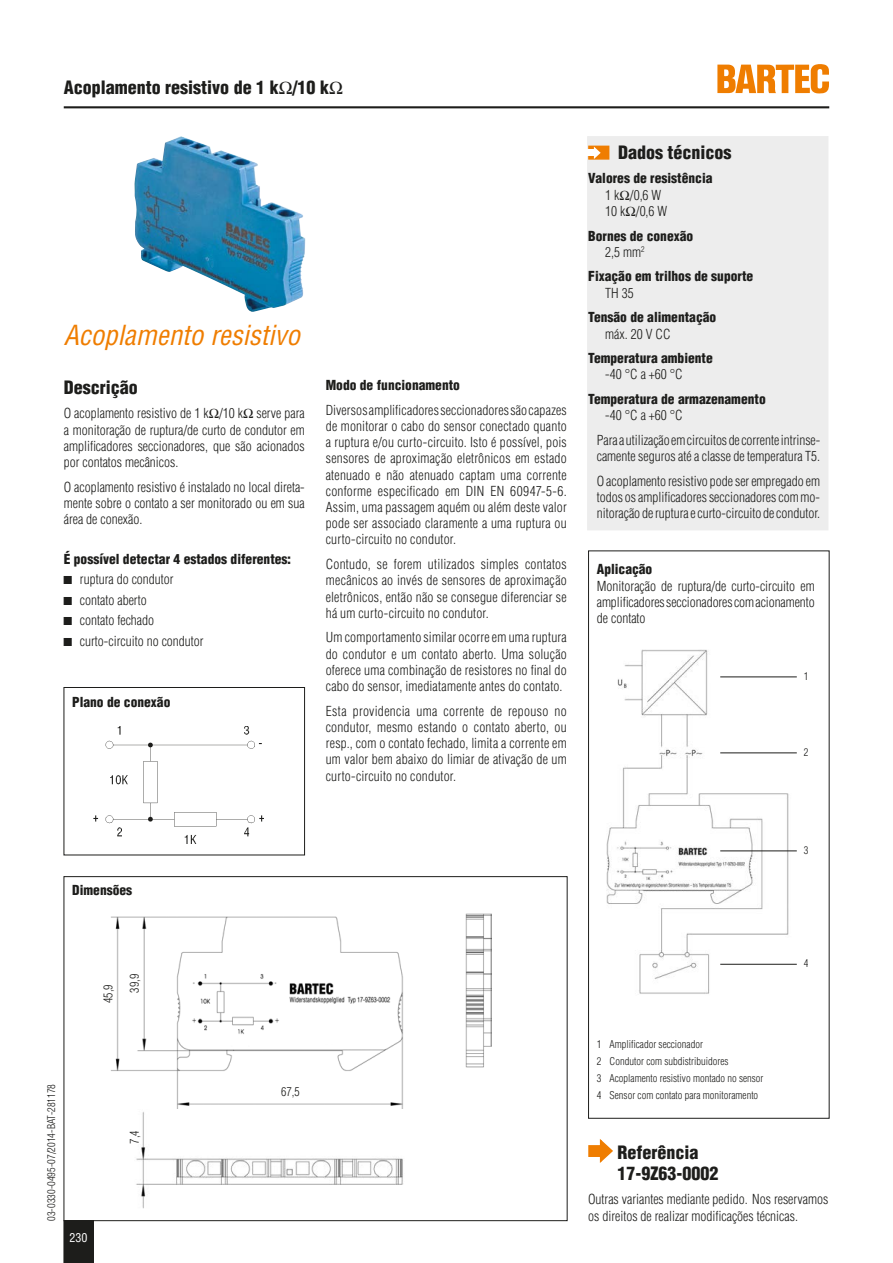
<style>
.page{position:relative;width:893px;height:1263px;background:#fff}
.page>*{position:absolute;margin:0;border:0;box-sizing:border-box;transform-origin:0 0}
.t1{font:italic condensed 27px "Helvetica";color:#ef7d00}
.t2{font:900 condensed 18px/21.6px "Helvetica";color:#1d1d1b}
.t3{font:300 condensed 13.5px/16.2px "Helvetica";color:#1d1d1b;text-align:justify}
.t4{font:900 condensed 13.5px/16.2px "Helvetica";color:#1d1d1b}
.t5{font:300 condensed 12px "Helvetica";color:#1d1d1b}
.t6{font:condensed 12px "Helvetica";color:#fff}
.t7{font:300 condensed 10.5px/16.8px "Helvetica";color:#1d1d1b}
.s1{font-weight:300}
</style>
<div class="page">
<img style="left:134px;top:136px;width:171px;height:176px">
<hr style="left:64px;top:106px;width:765px;height:2px;background:#1d1d1b">
<svg style="left:64px;top:1221px;width:30px;height:42px"></svg>
<div style="left:587px;top:136px;width:241px;height:394px;background:#ededed"></div>
<div style="left:588px;top:1145px;width:14px;height:12px;background:#ef7d00;border:2px solid #ef7d00"></div>
<svg style="left:599px;top:1139px;width:14px;height:24px"></svg>
<div style="left:588px;top:146px;width:21px;height:14px;background:#ef7d00;border:2px solid #ef7d00"></div>
<svg style="left:588px;top:147px;width:13px;height:12px"></svg>
<div style="left:64px;top:687px;width:241px;height:168px;border:1px solid #1d1d1b"></div>
<img style="left:94px;top:726px;width:170px;height:118px">
<img style="left:465px;top:914px;width:27px;height:154px">
<div style="left:588px;top:551px;width:241px;height:567px;border:1px solid #1d1d1b"></div>
<img style="left:606px;top:650px;width:185px;height:344px">
<hr style="left:720px;top:677px;width:77px;height:1px;background:#1d1d1b">
<hr style="left:720px;top:753px;width:77px;height:1px;background:#1d1d1b">
<hr style="left:720px;top:851px;width:77px;height:1px;background:#1d1d1b">
<hr style="left:720px;top:964px;width:77px;height:1px;background:#1d1d1b">
<img style="left:111px;top:917px;width:292px;height:192px">
<img style="left:136px;top:1112px;width:267px;height:96px">
<svg style="left:717px;top:64px;width:112px;height:30px"></svg>
<h2 class="t2" style="left:64px;top:76px;width:267px">Acoplamento resistivo de 1 k /10 k</h2>
<h1 class="t1" style="left:64px;top:318px;width:238px">Acoplamento resistivo</h1>
<h2 class="t2" style="left:64px;top:376px;width:75px">Descrição</h2>
<p class="t3" style="left:64px;top:405px;width:243px">O acoplamento resistivo de 1 k /10 k serve para a monitoração de ruptura/de curto de condutor em amplificadores seccionadores, que são acionados por contatos mecânicos.</p>
<p class="t3" style="left:64px;top:479px;width:242px">O acoplamento resistivo é instalado no local direta&shy;mente sobre o contato a ser monitorado ou em sua área de conexão.</p>
<p class="t4" style="left:64px;top:550px;width:229px">É possível detectar 4 estados diferentes:</p>
<p class="t3" style="left:80px;top:569px;width:125px;line-height:20.5px;text-align:left">ruptura do condutor contato aberto<br>contato fechado curto-circuito no condutor</p>
<p class="t4" style="left:72px;top:693px;width:100px">Plano de conexão</p>
<p class="t4" style="left:326px;top:377px;width:136px">Modo de funcionamento</p>
<p class="t3" style="left:326px;top:402px;width:243px">Diversos amplificadores seccionadores são capazes de monitorar o cabo do sensor conectado quanto a ruptura e/ou curto-circuito. Isto é possível, pois sensores de aproximação eletrônicos em estado atenuado e não atenuado captam uma corrente conforme especificado em DIN EN 60947-5-6.<br>Assim, uma passagem aquém ou além deste valor pode ser associado claramente a uma ruptura ou curto-circuito no condutor.</p>
<p class="t3" style="left:326px;top:556px;width:243px">Contudo, se forem utilizados simples contatos mecânicos ao invés de sensores de aproximação eletrônicos, então não se consegue diferenciar se há um curto-circuito no condutor.</p>
<p class="t3" style="left:326px;top:629px;width:243px">Um comportamento similar ocorre em uma ruptura do condutor e um contato aberto. Uma solução oferece uma combinação de resistores no final do cabo do sensor, imediatamente antes do contato.</p>
<p class="t3" style="left:326px;top:703px;width:243px">Esta providencia uma corrente de repouso no condutor, mesmo estando o contato aberto, ou resp., com o contato fechado, limita a corrente em um valor bem abaixo do limiar de ativação de um curto-circuito no condutor.</p>
<h2 class="t2" style="left:618px;top:141px;width:115px">Dados técnicos</h2>
<p class="t4" style="left:588px;top:170px;width:126px">Valores de resistência</p>
<p class="t3" style="left:605px;top:187px;width:64px">1 k /0,6 W<br>10 k /0,6 W</p>
<p class="t4" style="left:605px;top:227px;width:89px;text-indent:-17px">Bornes de conexão<br><span class="s1">2,5 mm</span><sup>2</sup></p>
<p class="t4" style="left:588px;top:268px;width:166px">Fixação em trilhos de suporte</p>
<p class="t3" style="left:605px;top:285px;width:30px">TH 35</p>
<p class="t4" style="left:588px;top:309px;width:129px">Tensão de alimentação</p>
<p class="t3" style="left:605px;top:325px;width:67px">máx. 20 V CC</p>
<p class="t4" style="left:588px;top:350px;width:126px">Temperatura ambiente</p>
<p class="t3" style="left:605px;top:366px;width:79px">-40 °C a +60 °C</p>
<p class="t4" style="left:588px;top:391px;width:179px">Temperatura de armazenamento</p>
<p class="t3" style="left:597px;top:403px;width:225px;line-height:24.8px;text-indent:9px">-40 °C a +60 °C<br>Para a utilização em circuitos de corrente intrinse-</p>
<p class="t3" style="left:597px;top:444px;width:225px;line-height:24.8px">camente seguros até a classe de temperatura T5.<br>O acoplamento resistivo pode ser empregado em</p>
<p class="t3" style="left:597px;top:489px;width:225px">todos os amplificadores seccionadores com mo&shy;nitoração de ruptura e curto-circuito de condutor.</p>
<p class="t4" style="left:597px;top:561px;width:57px">Aplicação</p>
<p class="t3" style="left:597px;top:578px;width:219px">Monitoração de ruptura/de curto-circuito em amplificadores seccionadores com acionamento de contato</p>
<p class="t7" style="left:804px;top:667px;width:6px">1</p>
<p class="t7" style="left:804px;top:744px;width:6px">2</p>
<p class="t4" style="left:72px;top:882px;width:61px">Dimensões</p>
<p class="t5" style="left:101px;top:1003px;width:20px;rotate:-90deg">45,9</p>
<p class="t5" style="left:128px;top:993px;width:20px;rotate:-90deg">39,9</p>
<p class="t7" style="left:43px;top:1221px;width:138px;rotate:-90deg">03-0330-0495-07/2014-BAT-281178</p>
<p class="t6" style="left:69px;top:1230px;width:19px">230</p>
<p class="t5" style="left:127px;top:1144px;width:15px;rotate:-90deg">7,4</p>
<p class="t5" style="left:281px;top:1084px;width:20px">67,5</p>
<p class="t7" style="left:804px;top:842px;width:6px">3</p>
<p class="t7" style="left:597px;top:1036px;width:168px">1 Amplificador seccionador<br>2 Condutor com subdistribuidores<br>3 Acoplamento resistivo montado no sensor 4 Sensor com contato para monitoramento</p>
<h2 class="t2" style="left:617px;top:1141px;width:102px">Referência<br>17-9Z63-0002</h2>
<p class="t7" style="left:804px;top:954px;width:6px">4</p>
<p class="t3" style="left:588px;top:1191px;width:242px">Outras variantes mediante pedido. Nos reservamos os direitos de realizar modificações técnicas.</p>
</div>
